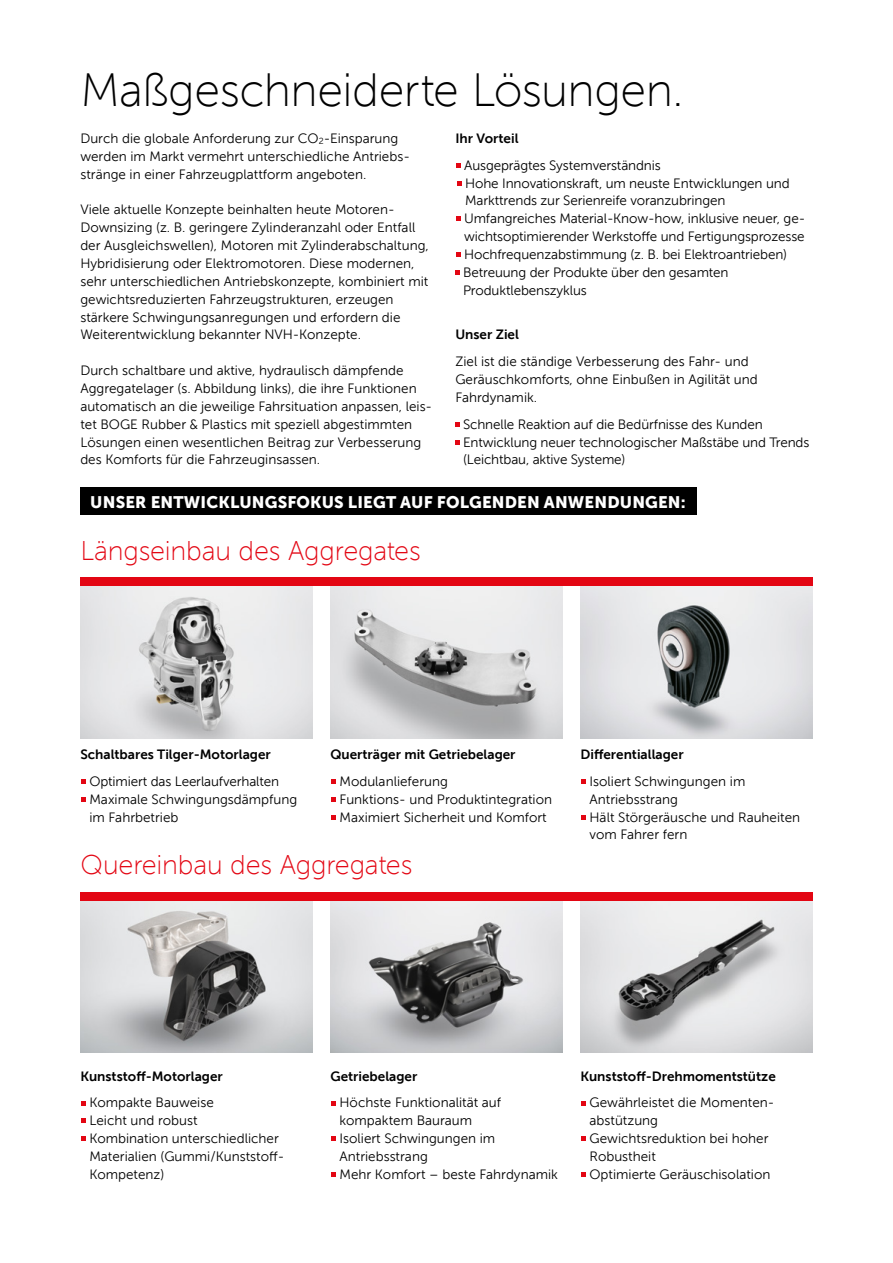
<style>
.page{position:relative;width:893px;height:1263px;background:#fff}
.page>*{position:absolute;margin:0;border:0;box-sizing:border-box;transform-origin:0 0}
.t1{font:300 46.5px "BRP Museo Sans";letter-spacing:-.01em;color:#000}
.t2{font:300 27px "BRP Museo Sans";letter-spacing:-.005em;color:#e30613}
.t3{font:900 16.5px "BRP Museo Sans";letter-spacing:.01em;color:#fff}
.t4{font:13.5px/17.9px "BRP Museo Sans";color:#000}
.t5{font:700 13.5px "BRP Museo Sans";color:#000}
</style>
<div class="page">
<img style="left:330px;top:586px;width:233px;height:152px">
<img style="left:330px;top:901px;width:233px;height:151px">
<div style="left:80px;top:577px;width:733px;height:9px;background:#e30613"></div>
<svg style="left:332px;top:1101px;width:4px;height:4px"></svg>
<svg style="left:332px;top:1136px;width:4px;height:5px"></svg>
<svg style="left:332px;top:1172px;width:4px;height:4px"></svg>
<svg style="left:582px;top:1101px;width:4px;height:4px"></svg>
<svg style="left:582px;top:1136px;width:4px;height:5px"></svg>
<svg style="left:582px;top:1172px;width:4px;height:4px"></svg>
<svg style="left:82px;top:1101px;width:4px;height:4px"></svg>
<svg style="left:82px;top:1119px;width:4px;height:4px"></svg>
<svg style="left:82px;top:1136px;width:4px;height:5px"></svg>
<div style="left:80px;top:488px;width:617px;height:27px;background:#000"></div>
<img style="left:80px;top:901px;width:233px;height:151px">
<img style="left:580px;top:901px;width:233px;height:152px">
<img style="left:80px;top:586px;width:233px;height:152px">
<img style="left:580px;top:586px;width:233px;height:152px">
<svg style="left:457px;top:163px;width:4px;height:4px"></svg>
<svg style="left:458px;top:181px;width:4px;height:4px"></svg>
<svg style="left:456px;top:217px;width:5px;height:4px"></svg>
<svg style="left:456px;top:252px;width:5px;height:5px"></svg>
<svg style="left:455px;top:270px;width:5px;height:5px"></svg>
<svg style="left:455px;top:422px;width:5px;height:4px"></svg>
<svg style="left:455px;top:440px;width:5px;height:4px"></svg>
<svg style="left:332px;top:779px;width:4px;height:5px"></svg>
<svg style="left:332px;top:797px;width:4px;height:4px"></svg>
<svg style="left:332px;top:815px;width:4px;height:4px"></svg>
<svg style="left:582px;top:779px;width:4px;height:5px"></svg>
<svg style="left:582px;top:815px;width:4px;height:4px"></svg>
<svg style="left:82px;top:779px;width:4px;height:5px"></svg>
<svg style="left:82px;top:797px;width:4px;height:4px"></svg>
<div style="left:80px;top:892px;width:733px;height:9px;background:#e30613"></div>
<h1 class="t1" style="left:80px;top:66px;width:605px">Maßgeschneiderte Lösungen.</h1>
<p class="t5" style="left:455px;top:131px;width:65px">Ihr Vorteil</p>
<p class="t4" style="left:463px;top:156px;width:344px">Ausgeprägtes Systemverständnis<br>Hohe Innovationskraft, um neuste Entwicklungen und Markttrends zur Serienreife voranzubringen Umfangreiches Material-Know-how, inklusive neuer, ge&shy;wichtsoptimierender Werkstoffe und Fertigungsprozesse Hochfrequenzabstimmung (z. B. bei Elektroantrieben)<br>Betreuung der Produkte über den gesamten Produktlebenszyklus</p>
<p class="t5" style="left:455px;top:327px;width:65px">Unser Ziel</p>
<p class="t4" style="left:455px;top:353px;width:304px">Ziel ist die ständige Verbesserung des Fahr- und<br>Geräuschkomforts, ohne Einbußen in Agilität und<br>Fahrdynamik.</p>
<p class="t4" style="left:463px;top:415px;width:348px">Schnelle Reaktion auf die Bedürfnisse des Kunden<br>Entwicklung neuer technologischer Maßstäbe und Trends (Leichtbau, aktive Systeme)</p>
<p class="t4" style="left:80px;top:129px;width:331px">Durch die globale Anforderung zur CO<sub>2</sub>-Einsparung werden im Markt vermehrt unterschiedliche Antriebs&shy;stränge in einer Fahrzeugplattform angeboten.</p>
<p class="t4" style="left:80px;top:201px;width:350px">Viele aktuelle Konzepte beinhalten heute Motoren-Downsizing (z. B. geringere Zylinderanzahl oder Entfall der Ausgleichswellen), Motoren mit Zylinderabschaltung, Hybridisierung oder Elektromotoren. Diese modernen, sehr unterschiedlichen Antriebskonzepte, kombiniert mit gewichtsreduzierten Fahrzeugstrukturen, erzeugen stärkere Schwingungsanregungen und erfordern die Weiterentwicklung bekannter NVH-Konzepte.</p>
<p class="t4" style="left:80px;top:362px;width:353px">Durch schaltbare und aktive, hydraulisch dämpfende Aggregatelager (s. Abbildung links), die ihre Funktionen automatisch an die jeweilige Fahrsituation anpassen, leis&shy;tet BOGE Rubber &amp; Plastics mit speziell abgestimmten Lösungen einen wesentlichen Beitrag zur Verbesserung des Komforts für die Fahrzeuginsassen.</p>
<p class="t3" style="left:90px;top:492px;width:597px">UNSER ENTWICKLUNGSFOKUS LIEGT AUF FOLGENDEN ANWENDUNGEN:</p>
<h2 class="t2" style="left:80px;top:536px;width:342px">Längseinbau des Aggregates</h2>
<p class="t5" style="left:80px;top:747px;width:192px">Schaltbares Tilger-Motorlager</p>
<p class="t4" style="left:89px;top:772px;width:209px">Optimiert das Leerlaufverhalten<br>Maximale Schwingungsdämpfung im Fahrbetrieb</p>
<h2 class="t2" style="left:80px;top:850px;width:334px">Quereinbau des Aggregates</h2>
<p class="t5" style="left:330px;top:747px;width:187px">Querträger mit Getriebelager</p>
<p class="t4" style="left:339px;top:772px;width:214px">Modulanlieferung<br>Funktions- und Produktintegration<br>Maximiert Sicherheit und Komfort</p>
<p class="t5" style="left:580px;top:747px;width:105px">Differentiallager</p>
<p class="t4" style="left:589px;top:772px;width:212px">Isoliert Schwingungen im<br>Antriebsstrang<br>Hält Störgeräusche und Rauheiten vom Fahrer fern</p>
<p class="t5" style="left:80px;top:1068px;width:144px">Kunststoff-Motorlager</p>
<p class="t4" style="left:89px;top:1094px;width:196px">Kompakte Bauweise<br>Leicht und robust<br>Kombination unterschiedlicher<br>Materialien (Gummi/Kunststoff-<br>Kompetenz)</p>
<p class="t5" style="left:330px;top:1068px;width:88px">Getriebelager</p>
<p class="t4" style="left:339px;top:1094px;width:220px">Höchste Funktionalität auf kompaktem Bauraum<br>Isoliert Schwingungen im<br>Antriebsstrang<br>Mehr Komfort – beste Fahrdynamik</p>
<p class="t5" style="left:580px;top:1068px;width:197px">Kunststoff-Drehmomentstütze</p>
<p class="t4" style="left:589px;top:1094px;width:186px">Gewährleistet die Momenten&shy;abstützung<br>Gewichtsreduktion bei hoher<br>Robustheit<br>Optimierte Geräuschisolation</p>
</div>
